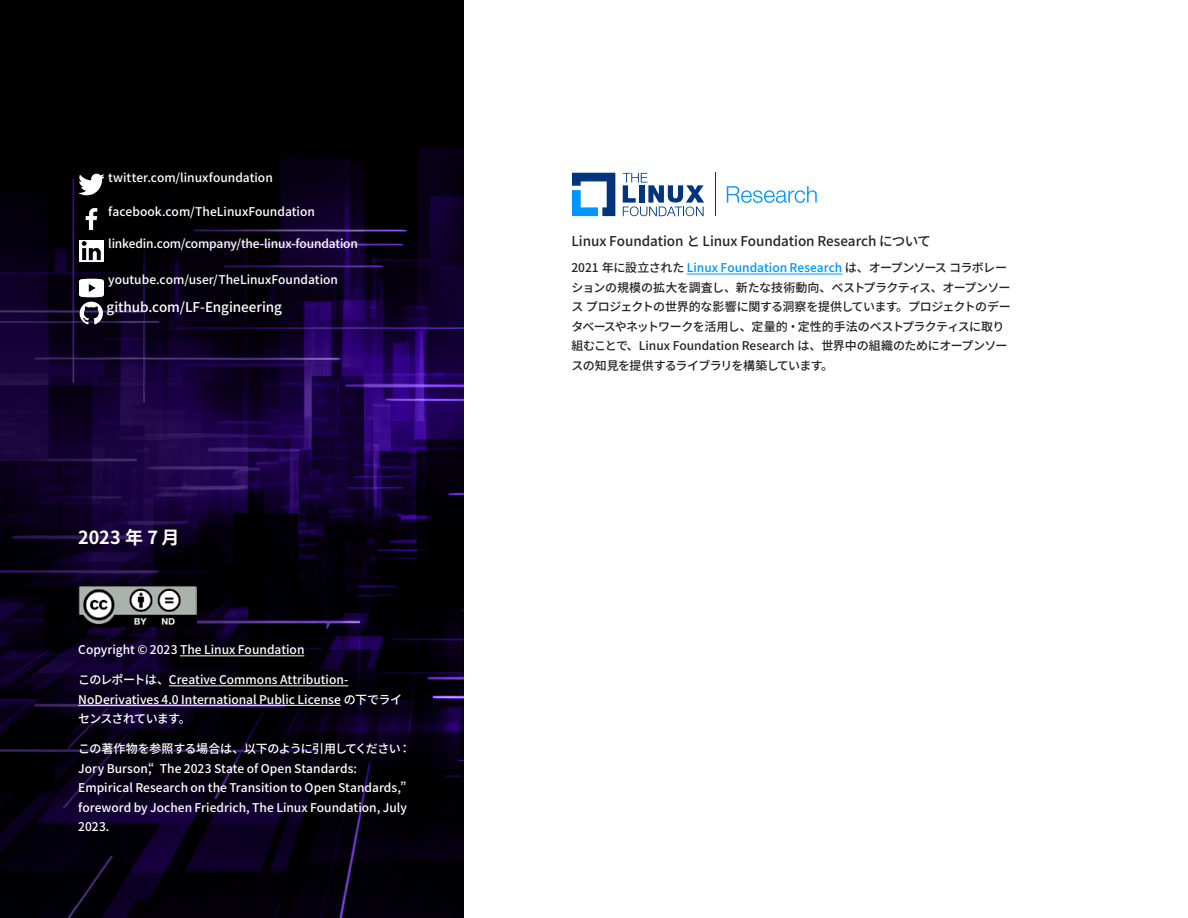
<style>
.page{position:relative;width:1188px;height:918px;background:#fff}
.page>*{position:absolute;margin:0;border:0;box-sizing:border-box;transform-origin:0 0}
.t1{font:700 18px "Noto Sans CJ Kjp";letter-spacing:.005em;color:#fff}
.t2{font:500 13.5px "Noto Sans CJ Kjp";letter-spacing:-.005em;color:#232323}
.t3{font:500 13.5px "Noto Sans CJ Kjp";letter-spacing:-.005em;color:#fff}
.t4{font:500 12px/19.5px "Noto Sans CJ Kjp";color:#fff}
.t5{font:500 12px/19.5px "Noto Sans CJ Kjp";letter-spacing:-.02em;color:#232323}
.s1{color:#0095ff}
</style>
<div class="page">
<svg style="left:0;top:0;width:462px;height:918px;background:#090119"></svg>
<svg style="left:623px;top:173px;width:81px;height:43px"></svg>
<svg style="left:572px;top:173px;width:43px;height:43px"></svg>
<hr style="left:715px;top:173px;width:1px;height:43px;background:#003465">
<svg style="left:727px;top:186px;width:90px;height:17px"></svg>
<hr style="left:687px;top:274px;width:155px;height:1px;background:#0095ff">
<svg style="left:80px;top:174px;width:23px;height:21px"></svg>
<svg style="left:86px;top:208px;width:11px;height:22px"></svg>
<svg style="left:80px;top:240px;width:23px;height:22px"></svg>
<svg style="left:80px;top:279px;width:23px;height:46px"></svg>
<img style="left:78px;top:585px;width:119px;height:42px">
<hr style="left:180px;top:656px;width:124px;height:1px;background:#fff">
<hr style="left:169px;top:686px;width:179px;height:1px;background:#fff">
<hr style="left:78px;top:705px;width:263px;height:1px;background:#fff">
<p class="t4" style="left:108px;top:168px;width:166px">twitter.com/linuxfoundation</p>
<p class="t4" style="left:108px;top:202px;width:208px">facebook.com/TheLinuxFoundation</p>
<p class="t4" style="left:108px;top:234px;width:251px">linkedin.com/company/the-linux-foundation</p>
<p class="t4" style="left:108px;top:270px;width:231px">youtube.com/user/TheLinuxFoundation</p>
<p class="t3" style="left:107px;top:300px;width:177px">github.com/LF-Engineering</p>
<h1 class="t1" style="left:78px;top:527px;width:103px">2023 年 7月</h1>
<p class="t4" style="left:78px;top:640px;width:228px">Copyright © 2023 The Linux Foundation</p>
<p class="t4" style="left:78px;top:670px;width:325px">このレポートは、Creative Commons Attribution-<br>NoDerivatives 4.0 International Public License の下でライセンスされています。</p>
<p class="t4" style="left:78px;top:739px;width:334px">この著作物を参照する場合は、以下のように引用してください：Jory Burson,“ The 2023 State of Open Standards:<br>Empirical Research on the Transition to Open Standards,” foreword by Jochen Friedrich, The Linux Foundation, July 2023.</p>
<p class="t2" style="left:572px;top:233px;width:361px">Linux Foundation と Linux Foundation Research について</p>
<p class="t5" style="left:572px;top:258px;width:441px">2021 年に設立された <span class="s1">Linux Foundation Research</span> は、オープンソースコラボレーションの規模の拡大を調査し、新たな技術動向、ベストプラクティス、オープンソースプロジェクトの世界的な影響に関する洞察を提供しています。プロジェクトのデータベースやネットワークを活用し、定量的・定性的手法のベストプラクティスに取り組むことで、Linux Foundation Research は、世界中の組織のためにオープンソースの知見を提供するライブラリを構築しています。</p>
</div>
